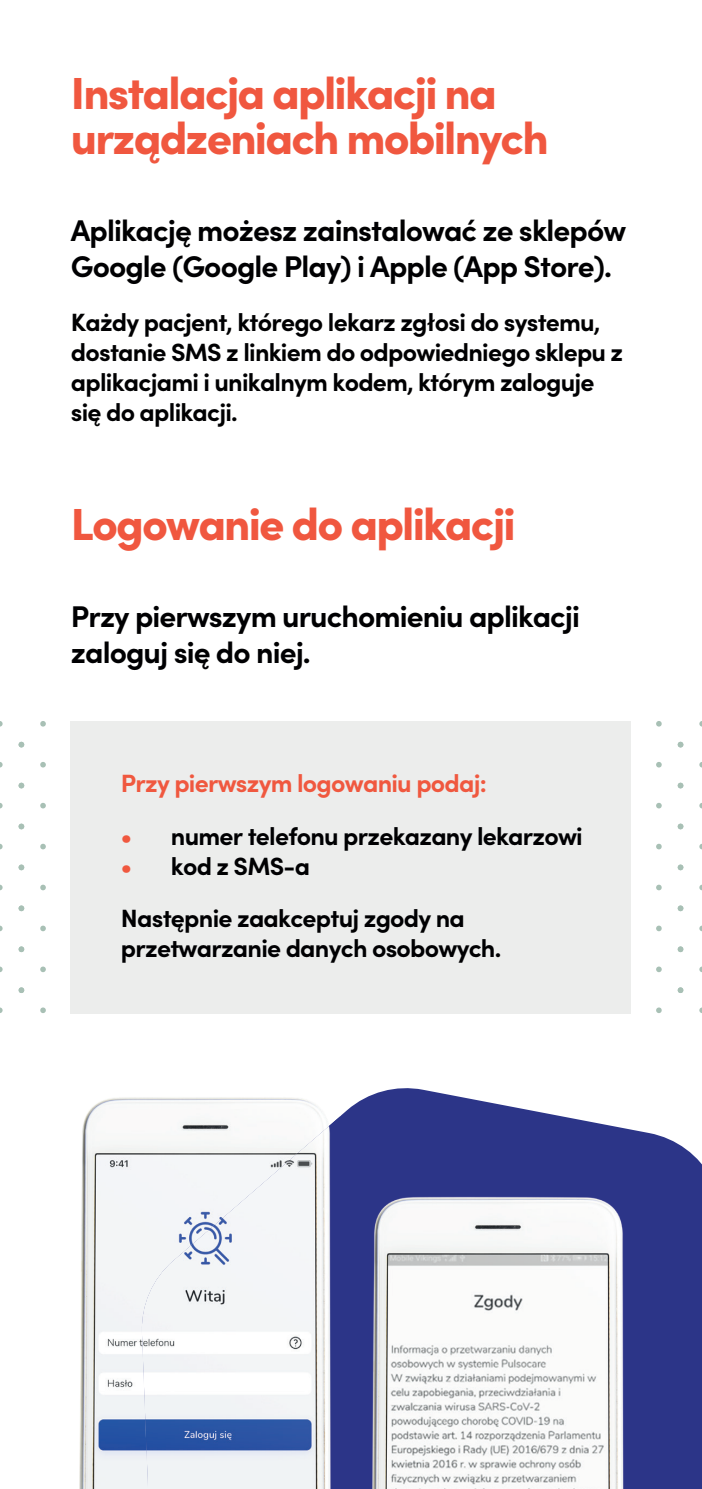
<style>
.page{position:relative;width:702px;height:1489px;background:#fff}
.page>*{position:absolute;margin:0;border:0;box-sizing:border-box;transform-origin:0 0}
.t1{font:900 45px/45px "Sofia Pro";letter-spacing:-.04em;color:#f0573f}
.t2{font:700 30px/36px "Sofia Pro";letter-spacing:-.03em;color:#000002}
.t3{font:700 25px/30px "Sofia Pro";letter-spacing:-.03em;color:#000002}
.t4{font:700 25px/52.5px "Sofia Pro";letter-spacing:-.03em;color:#f0583f}
</style>
<div class="page">
<div style="left:71px;top:721px;width:560px;height:292px;background:#ecedec"></div>
<svg style="left:340px;top:1088px;width:362px;height:400px;background:#495098"></svg>
<img style="left:79px;top:1097px;width:242px;height:391px">
<img style="left:141px;top:1115px;width:199px;height:373px">
<img style="left:363px;top:1188px;width:269px;height:300px">
<svg style="left:699px;top:721px;width:3px;height:5px"></svg>
<svg style="left:699px;top:762px;width:3px;height:5px"></svg>
<svg style="left:699px;top:803px;width:3px;height:5px"></svg>
<svg style="left:699px;top:843px;width:3px;height:6px"></svg>
<svg style="left:699px;top:884px;width:3px;height:6px"></svg>
<svg style="left:699px;top:925px;width:3px;height:6px"></svg>
<svg style="left:699px;top:966px;width:3px;height:6px"></svg>
<svg style="left:699px;top:1007px;width:3px;height:6px"></svg>
<svg style="left:656px;top:721px;width:6px;height:5px"></svg>
<svg style="left:677px;top:741px;width:6px;height:6px"></svg>
<svg style="left:656px;top:762px;width:5px;height:5px"></svg>
<svg style="left:677px;top:782px;width:6px;height:6px"></svg>
<svg style="left:656px;top:803px;width:5px;height:5px"></svg>
<svg style="left:677px;top:823px;width:6px;height:6px"></svg>
<svg style="left:656px;top:843px;width:6px;height:6px"></svg>
<svg style="left:677px;top:864px;width:6px;height:6px"></svg>
<svg style="left:656px;top:884px;width:6px;height:6px"></svg>
<svg style="left:677px;top:905px;width:6px;height:6px"></svg>
<svg style="left:656px;top:925px;width:6px;height:6px"></svg>
<svg style="left:677px;top:946px;width:6px;height:6px"></svg>
<svg style="left:656px;top:966px;width:5px;height:6px"></svg>
<svg style="left:677px;top:987px;width:6px;height:6px"></svg>
<svg style="left:656px;top:1007px;width:6px;height:6px"></svg>
<svg style="left:0;top:721px;width:3px;height:5px"></svg>
<svg style="left:0;top:762px;width:3px;height:5px"></svg>
<svg style="left:0;top:803px;width:3px;height:5px"></svg>
<svg style="left:0;top:843px;width:3px;height:6px"></svg>
<svg style="left:0;top:884px;width:3px;height:6px"></svg>
<svg style="left:0;top:925px;width:3px;height:6px"></svg>
<svg style="left:0;top:966px;width:3px;height:6px"></svg>
<svg style="left:0;top:1007px;width:3px;height:6px"></svg>
<svg style="left:40px;top:721px;width:6px;height:5px"></svg>
<svg style="left:18px;top:741px;width:6px;height:6px"></svg>
<svg style="left:40px;top:762px;width:6px;height:5px"></svg>
<svg style="left:18px;top:782px;width:6px;height:6px"></svg>
<svg style="left:40px;top:803px;width:6px;height:5px"></svg>
<svg style="left:18px;top:823px;width:6px;height:6px"></svg>
<svg style="left:40px;top:843px;width:6px;height:6px"></svg>
<svg style="left:18px;top:864px;width:6px;height:6px"></svg>
<svg style="left:40px;top:884px;width:6px;height:6px"></svg>
<svg style="left:18px;top:905px;width:6px;height:6px"></svg>
<svg style="left:40px;top:925px;width:6px;height:6px"></svg>
<svg style="left:18px;top:946px;width:6px;height:6px"></svg>
<svg style="left:40px;top:966px;width:6px;height:6px"></svg>
<svg style="left:18px;top:987px;width:6px;height:6px"></svg>
<svg style="left:40px;top:1007px;width:6px;height:6px"></svg>
<h1 class="t1" style="left:71px;top:66px;width:479px">Instalacja aplikacji na urządzeniach mobilnych</h1>
<p class="t2" style="left:71px;top:210px;width:557px">Aplikację możesz zainstalować ze sklepów<br>Google (Google Play) i Apple (App Store).</p>
<p class="t3" style="left:71px;top:305px;width:554px">Każdy pacjent, którego lekarz zgłosi do systemu, dostanie SMS z linkiem do odpowiedniego sklepu z aplikacjami i unikalnym kodem, którym zaloguje się do aplikacji.</p>
<h1 class="t1" style="left:71px;top:498px;width:446px">Logowanie do aplikacji</h1>
<p class="t2" style="left:71px;top:596px;width:510px">Przy pierwszym uruchomieniu aplikacji zaloguj się do niej.</p>
<p class="t4" style="left:121px;top:755px;width:367px">Przy pierwszym logowaniu podaj: •</p>
<p class="t4" style="left:121px;top:837px;width:13px">•</p>
<p class="t3" style="left:171px;top:819px;width:413px">numer telefonu przekazany lekarzowi kod z SMS-a</p>
<p class="t3" style="left:121px;top:901px;width:382px">Następnie zaakceptuj zgody na przetwarzanie danych osobowych.</p>
</div>
